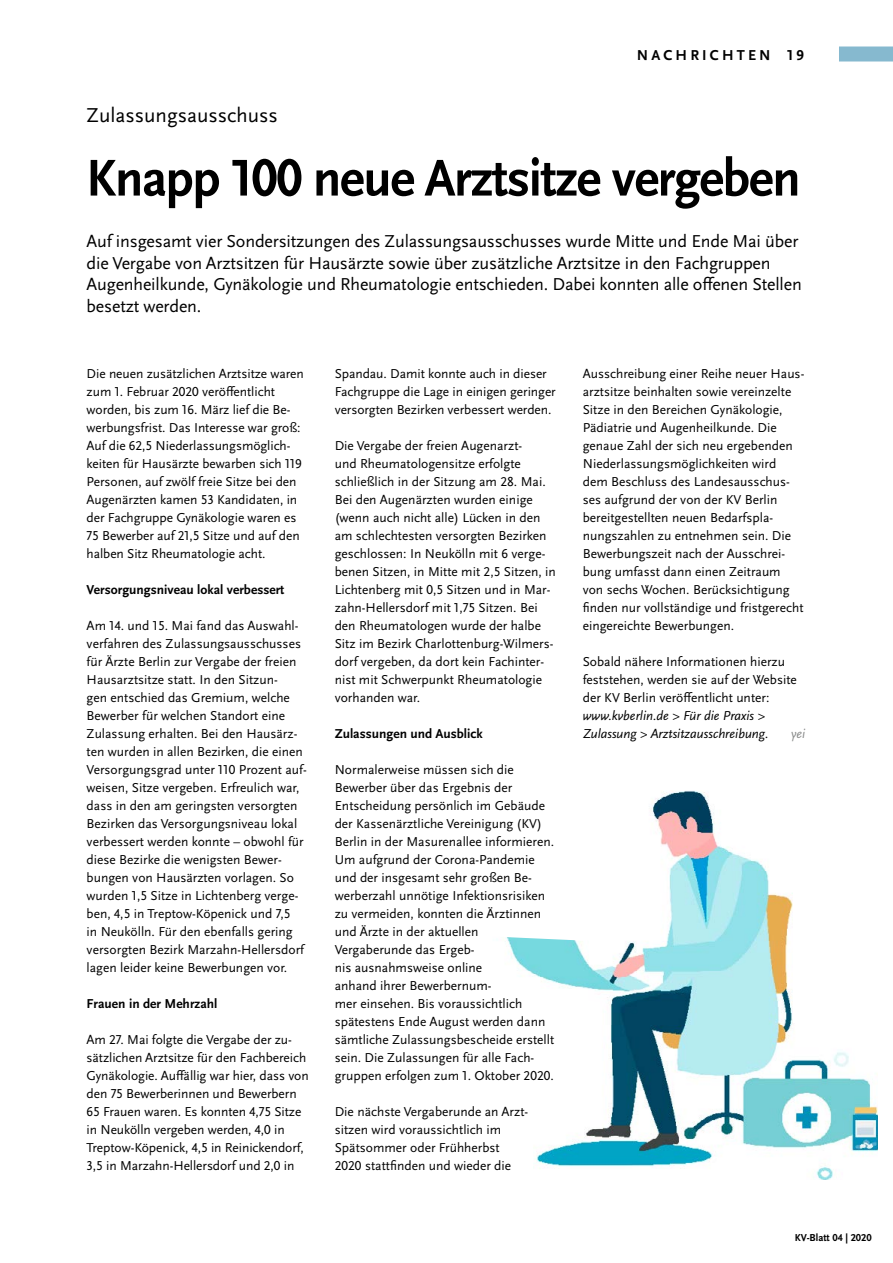
<style>
.page{position:relative;width:893px;height:1263px;background:#fff}
.page>*{position:absolute;margin:0;border:0;box-sizing:border-box;transform-origin:0 0}
.t1{font:700 54px "Scala Sans Pro";letter-spacing:-.025em;color:#000}
.t2{font:21px "Scala Sans Pro";color:#000}
.t3{font:18px/21.6px "Scala Sans Pro";letter-spacing:-.01em;color:#000}
.t4{font:700 15px "Scala Sans Pro";letter-spacing:.21em;color:#000}
.t5{font:13.5px/18px "Scala Sans Pro";color:#000}
.t6{font:700 13.5px "Scala Sans Pro";color:#000}
.t7{font:italic 13.5px/18px "Scala Sans Pro";color:#000}
.t8{font:italic 13.5px "Scala Sans Pro";color:#898b8a}
.t9{font:700 10.5px "Scala Sans Pro";color:#000}
</style>
<div class="page">
<img style="left:536px;top:1025px;width:341px;height:155px">
<img style="left:508px;top:870px;width:285px;height:155px">
<img style="left:650px;top:791px;width:116px;height:79px">
<svg style="left:506px;top:870px;width:78px;height:71px"></svg>
<div style="left:839px;top:47px;width:54px;height:15px;background:#86b9cf"></div>
<p class="t4" style="left:637px;top:46px;width:168px">NACHRICHTEN 19</p>
<h2 class="t2" style="left:87px;top:103px;width:193px">Zulassungsausschuss</h2>
<h1 class="t1" style="left:86px;top:147px;width:716px">Knapp 100 neue Arztsitze vergeben</h1>
<p class="t3" style="left:87px;top:230px;width:717px">Auf insgesamt vier Sondersitzungen des Zulassungsausschusses wurde Mitte und Ende Mai über die Vergabe von Arztsitzen für Hausärzte sowie über zusätzliche Arztsitze in den Fachgruppen Augenheilkunde, Gynäkologie und Rheumatologie entschieden. Dabei konnten alle offenen Stellen besetzt werden.</p>
<p class="t5" style="left:87px;top:365px;width:219px">Die neuen zusätzlichen Arztsitze waren zum 1. Februar 2020 veröffentlicht worden, bis zum 16. März lief die Be&shy;werbungsfrist. Das Interesse war groß:<br>Auf die 62,5 Niederlassungsmöglich&shy;keiten für Hausärzte bewarben sich 119<br>Personen, auf zwölf freie Sitze bei den Augenärzten kamen 53 Kandidaten, in der Fachgruppe Gynäkologie waren es 75 Bewerber auf 21,5 Sitze und auf den halben Sitz Rheumatologie acht.</p>
<p class="t6" style="left:87px;top:582px;width:199px">Versorgungsniveau lokal verbessert</p>
<p class="t5" style="left:87px;top:617px;width:222px">Am 14. und 15. Mai fand das Auswahl&shy;verfahren des Zulassungsausschusses für Ärzte Berlin zur Vergabe der freien Hausarztsitze statt. In den Sitzun-<br>gen entschied das Gremium, welche Bewerber für welchen Standort eine Zulassung erhalten. Bei den Hausärz&shy;ten wurden in allen Bezirken, die einen Versorgungsgrad unter 110 Prozent auf&shy;weisen, Sitze vergeben. Erfreulich war, dass in den am geringsten versorgten Bezirken das Versorgungsniveau lokal verbessert werden konnte – obwohl für diese Bezirke die wenigsten Bewer&shy;bungen von Hausärzten vorlagen. So wurden 1,5 Sitze in Lichtenberg verge&shy;ben, 4,5 in Treptow-Köpenick und 7,5<br>in Neukölln. Für den ebenfalls gering versorgten Bezirk Marzahn-Hellersdorf lagen leider keine Bewerbungen vor.</p>
<p class="t6" style="left:87px;top:996px;width:132px">Frauen in der Mehrzahl</p>
<p class="t5" style="left:87px;top:1031px;width:224px">Am 27. Mai folgte die Vergabe der zu&shy;sätzlichen Arztsitze für den Fachbereich Gynäkologie. Auffällig war hier, dass von den 75 Bewerberinnen und Bewerbern 65 Frauen waren. Es konnten 4,75 Sitze in Neukölln vergeben werden, 4,0 in Treptow-Köpenick, 4,5 in Reinickendorf, 3,5 in Marzahn-Hellersdorf und 2,0 in</p>
<p class="t5" style="left:335px;top:365px;width:223px">Spandau. Damit konnte auch in dieser<br>Fachgruppe die Lage in einigen geringer versorgten Bezirken verbessert werden.</p>
<p class="t5" style="left:335px;top:437px;width:223px">Die Vergabe der freien Augenarzt-<br>und Rheumatologensitze erfolgte schließlich in der Sitzung am 28. Mai.<br>Bei den Augenärzten wurden einige (wenn auch nicht alle) Lücken in den am schlechtesten versorgten Bezirken geschlossen: In Neukölln mit 6 verge&shy;benen Sitzen, in Mitte mit 2,5 Sitzen, in Lichtenberg mit 0,5 Sitzen und in Mar&shy;zahn-Hellersdorf mit 1,75 Sitzen. Bei den Rheumatologen wurde der halbe Sitz im Bezirk Charlottenburg-Wilmers&shy;dorf vergeben, da dort kein Fachinter&shy;nist mit Schwerpunkt Rheumatologie vorhanden war.</p>
<p class="t6" style="left:335px;top:726px;width:149px">Zulassungen und Ausblick</p>
<p class="t5" style="left:335px;top:760px;width:221px">Normalerweise müssen sich die Bewerber über das Ergebnis der Entscheidung persönlich im Gebäude der Kassenärztliche Vereinigung (KV)<br>Berlin in der Masurenallee informieren.<br>Um aufgrund der Corona-Pandemie und der insgesamt sehr großen Be&shy;werberzahl unnötige Infektionsrisiken zu vermeiden, konnten die Ärztinnen und Ärzte in der aktuellen Vergaberunde das Ergeb-<br>nis ausnahmsweise online<br>anhand ihrer Bewerbernum-<br>mer einsehen. Bis voraussichtlich spätestens Ende August werden dann sämtliche Zulassungsbescheide erstellt sein. Die Zulassungen für alle Fach&shy;gruppen erfolgen zum 1. Oktober 2020.</p>
<p class="t5" style="left:335px;top:1102px;width:195px">Die nächste Vergaberunde an Arzt&shy;sitzen wird voraussichtlich im<br>Spätsommer oder Frühherbst<br>2020 stattfinden und wieder die</p>
<p class="t5" style="left:583px;top:364px;width:223px">Ausschreibung einer Reihe neuer Haus&shy;arztsitze beinhalten sowie vereinzelte Sitze in den Bereichen Gynäkologie, Pädiatrie und Augenheilkunde. Die genaue Zahl der sich neu ergebenden Niederlassungsmöglichkeiten wird dem Beschluss des Landesausschus&shy;ses aufgrund der von der KV Berlin bereitgestellten neuen Bedarfspla&shy;nungszahlen zu entnehmen sein. Die Bewerbungszeit nach der Ausschrei&shy;bung umfasst dann einen Zeitraum von sechs Wochen. Berücksichtigung finden nur vollständige und fristgerecht eingereichte Bewerbungen.</p>
<p class="t5" style="left:583px;top:652px;width:216px">Sobald nähere Informationen hierzu feststehen, werden sie auf der Website der KV Berlin veröffentlicht unter:</p>
<p class="t7" style="left:583px;top:706px;width:187px">www.kvberlin.de &gt; Für die Praxis &gt;<br>Zulassung &gt; Arztsitzausschreibung.</p>
<p class="t8" style="left:791px;top:725px;width:16px">yei</p>
<p class="t9" style="left:795px;top:1231px;width:78px">KV-Blatt 04 | 2020</p>
</div>
